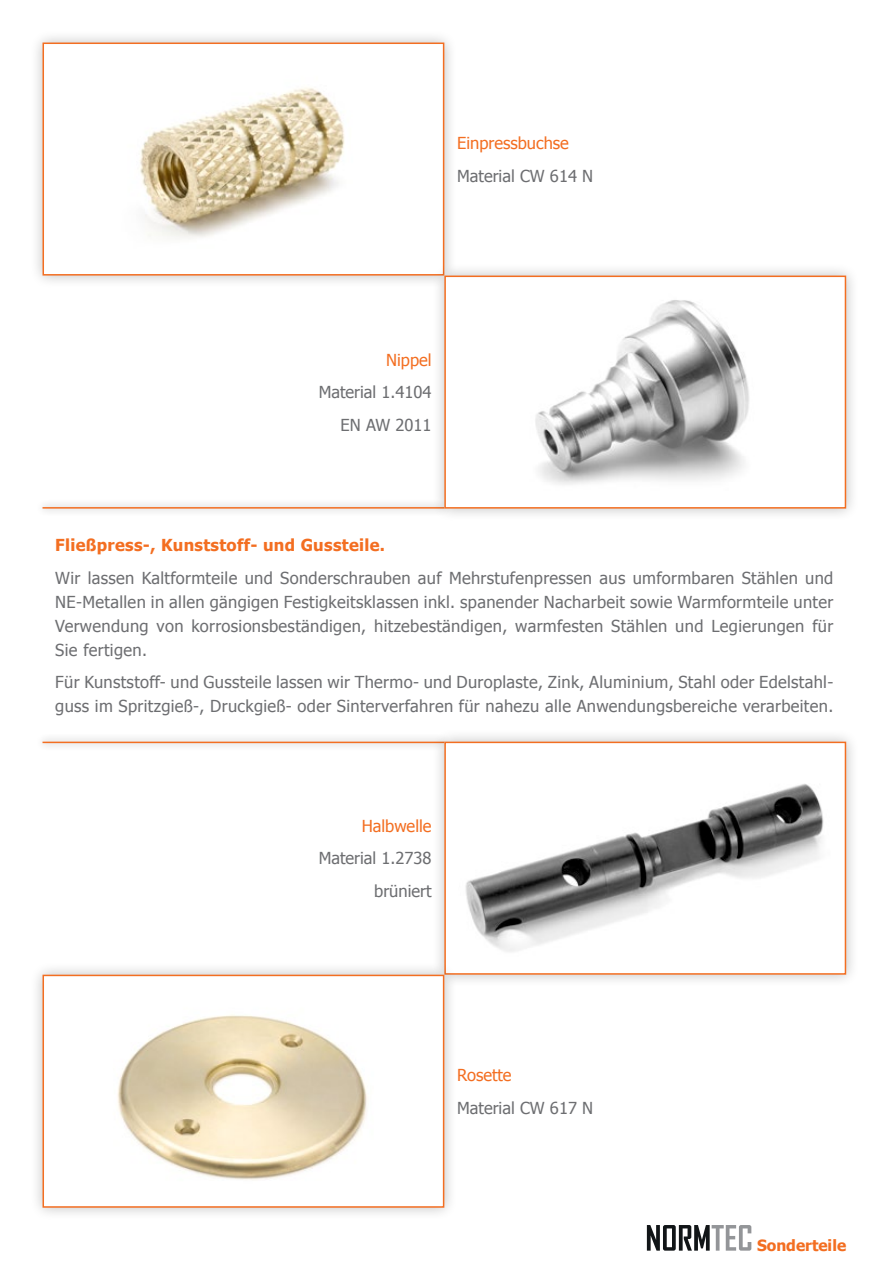
<style>
.page{position:relative;width:893px;height:1263px;background:#fff}
.page>*{position:absolute;margin:0;border:0;box-sizing:border-box;transform-origin:0 0}
.t1{font:16.5px/24px "Tahoma";letter-spacing:.02em;color:#6d6e71;text-align:justify}
.t2{font:16.5px/32.5px "Tahoma";color:#6d6e71;text-align:right}
.t3{font:16.5px "Tahoma";color:#f36e21}
.t4{font:700 16.5px "Tahoma";letter-spacing:.02em;color:#f36e21}
.t5{font:700 15.45px "Tahoma";color:#f36e21}
</style>
<div class="page">
<div style="left:35px;top:499px;width:417px;height:18px;background:#f6f6f6"></div>
<hr style="left:43px;top:507px;width:401px;height:2px;background:#f36e21">
<div style="left:35px;top:733px;width:417px;height:18px;background:#000;opacity:.5"></div>
<hr style="left:43px;top:742px;width:401px;height:1px;background:#f36e21">
<div style="left:29px;top:29px;width:429px;height:260px;background:#000;opacity:.25"></div>
<img style="left:46px;top:46px;width:395px;height:227px">
<div style="left:43px;top:43px;width:401px;height:233px;border:2px solid #f36e21"></div>
<div style="left:431px;top:262px;width:428px;height:260px;background:#000;opacity:.25"></div>
<img style="left:447px;top:279px;width:396px;height:227px">
<div style="left:444px;top:276px;width:402px;height:233px;border:2px solid #f36e21"></div>
<div style="left:431px;top:728px;width:428px;height:260px;background:#000;opacity:.25"></div>
<div style="left:445px;top:742px;width:400px;height:232px;background:#fff"></div>
<img style="left:465px;top:783px;width:359px;height:169px">
<div style="left:444px;top:742px;width:402px;height:233px;border:2px solid #f36e21"></div>
<div style="left:29px;top:961px;width:429px;height:260px;background:#000;opacity:.25"></div>
<div style="left:43px;top:975px;width:401px;height:232px;background:#fff"></div>
<img style="left:117px;top:1015px;width:250px;height:165px">
<div style="left:43px;top:975px;width:401px;height:233px;border:2px solid #f36e21"></div>
<svg style="left:647px;top:1225px;width:104px;height:25px"></svg>
<p class="t3" style="left:457px;top:132px;width:113px">Einpressbuchse</p>
<p class="t2" style="left:457px;top:159px;width:138px">Material CW 614 N</p>
<p class="t3" style="left:386px;top:349px;width:47px">Nippel</p>
<p class="t2" style="left:319px;top:375px;width:114px">Material 1.4104<br>EN AW 2011</p>
<p class="t4" style="left:55px;top:534px;width:331px">Fließpress-, Kunststoff- und Gussteile.</p>
<p class="t1" style="left:55px;top:565px;width:780px">Wir lassen Kaltformteile und Sonderschrauben auf Mehrstufenpressen aus umformbaren Stählen und NE-Metallen in allen gängigen Festigkeitsklassen inkl. spanender Nacharbeit sowie Warmformteile unter Verwendung von korrosionsbeständigen, hitzebeständigen, warmfesten Stählen und Legierungen für Sie fertigen.</p>
<p class="t1" style="left:55px;top:669px;width:780px">Für Kunststoff- und Gussteile lassen wir Thermo- und Duroplaste, Zink, Aluminium, Stahl oder Edelstahl&shy;guss im Spritzgieß-, Druckgieß- oder Sinterverfahren für nahezu alle Anwendungsbereiche verarbeiten.</p>
<p class="t3" style="left:362px;top:815px;width:71px">Halbwelle</p>
<p class="t2" style="left:319px;top:841px;width:114px">Material 1.2738 brüniert</p>
<p class="t3" style="left:457px;top:1064px;width:56px">Rosette</p>
<p class="t2" style="left:457px;top:1091px;width:138px">Material CW 617 N</p>
<p class="t5" style="left:757px;top:1234px;width:91px">Sonderteile</p>
</div>
